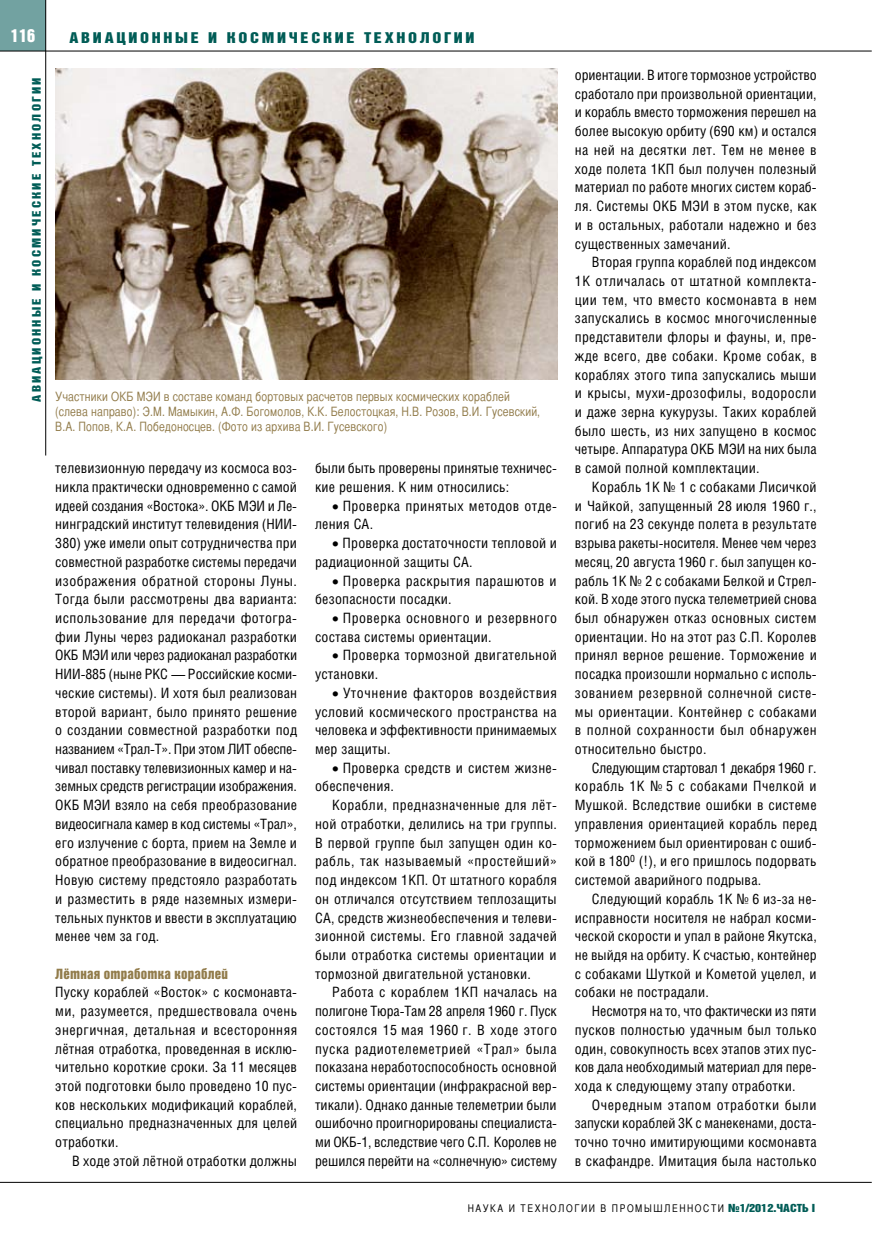
<style>
.page{position:relative;width:872px;height:1234px;background:#fff}
.page>*{position:absolute;margin:0;border:0;box-sizing:border-box;transform-origin:0 0}
.t1{font:18px "Bastion Kontrast Alt C";color:#fff}
.t2{font:15px "Bastion Kontrast Alt C";letter-spacing:.15em;color:#005c56;scale:1.2 1}
.t3{font:14.25px/18.8px "Helios Cond C";letter-spacing:.015em;color:#000;text-align:justify}
.t4{font:14.25px/18.8px "Helios Cond C";letter-spacing:-.005em;color:#000}
.t5{font:14.25px/18.8px "Helios Cond C";letter-spacing:.035em;color:#000}
.t6{font:14.25px "Bastion Kontrast Alt C";letter-spacing:.015em;color:#927c4b}
.t7{font:12.75px/15px "Bastion C";letter-spacing:.01em;color:#927c4b}
.t8{font:12px "Bastion Kontrast Alt C";letter-spacing:.15em;color:#005c56;scale:1.2 1}
.t9{font:10.5px "Bastion C";letter-spacing:.15em;color:#000}
.s1{font-family:"Bastion Kontrast Alt C";font-size:11.25px;color:#005c56}
</style>
<div class="page">
<div style="left:0;top:0;width:46px;height:51px;background:#72a2a1"></div>
<hr style="left:0;top:51px;width:871px;height:1px;background:#000">
<hr style="left:0;top:1181px;width:871px;height:1px;background:#000">
<hr style="left:45px;top:0;width:1px;height:455px;background:#000">
<img style="left:55px;top:68px;width:502px;height:311px">
<p class="t1" style="left:11px;top:26px;width:26px">116</p>
<p class="t2" style="left:70px;top:30px;width:339px">АВИАЦИОННЫЕ И КОСМИЧЕСКИЕ ТЕХНОЛОГИИ</p>
<p class="t8" style="left:31px;top:402px;width:271px;rotate:-90deg">АВИАЦИОННЫЕ И КОСМИЧЕСКИЕ ТЕХНОЛОГИИ</p>
<p class="t7" style="left:55px;top:388px;width:486px">Участники ОКБ МЭИ в составе команд бортовых расчетов первых космических кораблей (слева направо): Э.М. Мамыкин, А.Ф. Богомолов, К.К. Белостоцкая, Н.В. Розов, В.И. Гусевский,<br>В.А. Попов, К.А. Победоносцев. (Фото из архива В.И. Гусевского)</p>
<p class="t3" style="left:55px;top:458px;width:243px">телевизионную передачу из космоса воз&shy;никла практически одновременно с самой идеей создания «Востока». ОКБ МЭИ и Ле&shy;нинградский институт телевидения (НИИ-380) уже имели опыт сотрудничества при совместной разработке системы передачи изображения обратной стороны Луны.<br>Тогда были рассмотрены два варианта: использование для передачи фотогра&shy;фии Луны через радиоканал разработки ОКБ МЭИ или через радиоканал разработки НИИ-885 (ныне РКС — Российские косми&shy;ческие системы). И хотя был реализован второй вариант, было принято решение о создании совместной разработки под названием «Трал-Т». При этом ЛИТ обеспе&shy;чивал поставку телевизионных камер и на&shy;земных средств регистрации изображения.<br>ОКБ МЭИ взяло на себя преобразование видеосигнала камер в код системы «Трал», его излучение с борта, прием на Земле и обратное преобразование в видеосигнал.<br>Новую систему предстояло разработать и разместить в ряде наземных измери&shy;тельных пунктов и ввести в эксплуатацию менее чем за год.</p>
<p class="t6" style="left:55px;top:966px;width:174px">Лётная отработка кораблей</p>
<p class="t3" style="left:55px;top:982px;width:243px">Пуску кораблей «Восток» с космонавта&shy;ми, разумеется, предшествовала очень энергичная, детальная и всесторонняя лётная отработка, проведенная в исклю&shy;чительно короткие сроки. За 11 месяцев этой подготовки было проведено 10 пус&shy;ков нескольких модификаций кораблей, специально предназначенных для целей отработки.</p>
<p class="t3" style="left:72px;top:1150px;width:226px">В ходе этой лётной отработки должны</p>
<p class="t4" style="left:315px;top:458px;width:243px">были быть проверены принятые техничес&shy;кие решения. К ним относились:</p>
<p class="t3" style="left:315px;top:496px;width:243px;text-indent:17px">• Проверка принятых методов отде&shy;ления СА.</p>
<p class="t3" style="left:315px;top:533px;width:243px;text-indent:17px">• Проверка достаточности тепловой и радиационной защиты СА.</p>
<p class="t3" style="left:315px;top:570px;width:243px;text-indent:17px">• Проверка раскрытия парашютов и безопасности посадки.</p>
<p class="t5" style="left:315px;top:608px;width:243px;text-indent:17px">• Проверка основного и резервного состава системы ориентации.</p>
<p class="t3" style="left:315px;top:645px;width:243px;text-indent:17px">• Проверка тормозной двигательной установки.</p>
<p class="t3" style="left:315px;top:683px;width:243px;text-indent:17px">• Уточнение факторов воздействия условий космического пространства на человека и эффективности принимаемых мер защиты.</p>
<p class="t3" style="left:315px;top:757px;width:243px;text-indent:17px">• Проверка средств и систем жизне&shy;обеспечения.</p>
<p class="t3" style="left:315px;top:795px;width:243px;text-indent:17px">Корабли, предназначенные для лёт&shy;ной отработки, делились на три группы.<br>В первой группе был запущен один ко&shy;рабль, так называемый «простейший» под индексом 1КП. От штатного корабля он отличался отсутствием теплозащиты СА, средств жизнеобеспечения и телеви&shy;зионной системы. Его главной задачей были отработка системы ориентации и тормозной двигательной установки.</p>
<p class="t3" style="left:315px;top:982px;width:243px;text-indent:17px">Работа с кораблем 1КП началась на полигоне Тюра-Там 28 апреля 1960 г. Пуск состоялся 15 мая 1960 г. В ходе этого пуска радиотелеметрией «Трал» была показана неработоспособность основной системы ориентации (инфракрасной вер&shy;тикали). Однако данные телеметрии были ошибочно проигнорированы специалиста&shy;ми ОКБ-1, вследствие чего С.П. Королев не решился перейти на «солнечную» систему</p>
<p class="t3" style="left:575px;top:65px;width:243px">ориентации. В итоге тормозное устройство сработало при произвольной ориентации, и корабль вместо торможения перешел на более высокую орбиту (690 км) и остался на ней на десятки лет. Тем не менее в ходе полета 1КП был получен полезный материал по работе многих систем кораб&shy;ля. Системы ОКБ МЭИ в этом пуске, как и в остальных, работали надежно и без существенных замечаний.</p>
<p class="t3" style="left:575px;top:252px;width:243px;text-indent:17px">Вторая группа кораблей под индексом 1К отличалась от штатной комплекта&shy;ции тем, что вместо космонавта в нем запускались в космос многочисленные представители флоры и фауны, и, пре&shy;жде всего, две собаки. Кроме собак, в кораблях этого типа запускались мыши и крысы, мухи-дрозофилы, водоросли и даже зерна кукурузы. Таких кораблей было шесть, из них запущено в космос четыре. Аппаратура ОКБ МЭИ на них была в самой полной комплектации.</p>
<p class="t3" style="left:575px;top:477px;width:243px;text-indent:17px">Корабль 1К № 1 с собаками Лисичкой и Чайкой, запущенный 28 июля 1960 г., погиб на 23 секунде полета в результате взрыва ракеты-носителя. Менее чем через месяц, 20 августа 1960 г. был запущен ко&shy;рабль 1К № 2 с собаками Белкой и Стрел&shy;кой. В ходе этого пуска телеметрией снова был обнаружен отказ основных систем ориентации. Но на этот раз С.П. Королев принял верное решение. Торможение и посадка произошли нормально с исполь&shy;зованием резервной солнечной систе&shy;мы ориентации. Контейнер с собаками в полной сохранности был обнаружен относительно быстро.</p>
<p class="t3" style="left:575px;top:757px;width:243px;text-indent:17px">Следующим стартовал 1 декабря 1960 г. корабль 1К № 5 с собаками Пчелкой и Мушкой. Вследствие ошибки в системе управления ориентацией корабль перед торможением был ориентирован с ошиб&shy;кой в 180<sup>0</sup> (!), и его пришлось подорвать системой аварийного подрыва.</p>
<p class="t3" style="left:575px;top:888px;width:243px;text-indent:17px">Следующий корабль 1К № 6 из-за не&shy;исправности носителя не набрал косми&shy;ческой скорости и упал в районе Якутска, не выйдя на орбиту. К счастью, контейнер с собаками Шуткой и Кометой уцелел, и собаки не пострадали.</p>
<p class="t3" style="left:575px;top:1001px;width:243px;text-indent:17px">Несмотря на то, что фактически из пяти пусков полностью удачным был только один, совокупность всех этапов этих пус&shy;ков дала необходимый материал для пере&shy;хода к следующему этапу отработки.</p>
<p class="t3" style="left:575px;top:1094px;width:243px;text-indent:17px">Очередным этапом отработки были запуски кораблей 3К с манекенами, доста&shy;точно точно имитирующими космонавта в скафандре. Имитация была настолько</p>
<p class="t9" style="left:468px;top:1201px;width:349px">НАУКА И ТЕХНОЛОГИИ В ПРОМЫШЛЕННОСТИ <span class="s1">№1/2012.ЧАСТЬ I</span></p>
</div>
